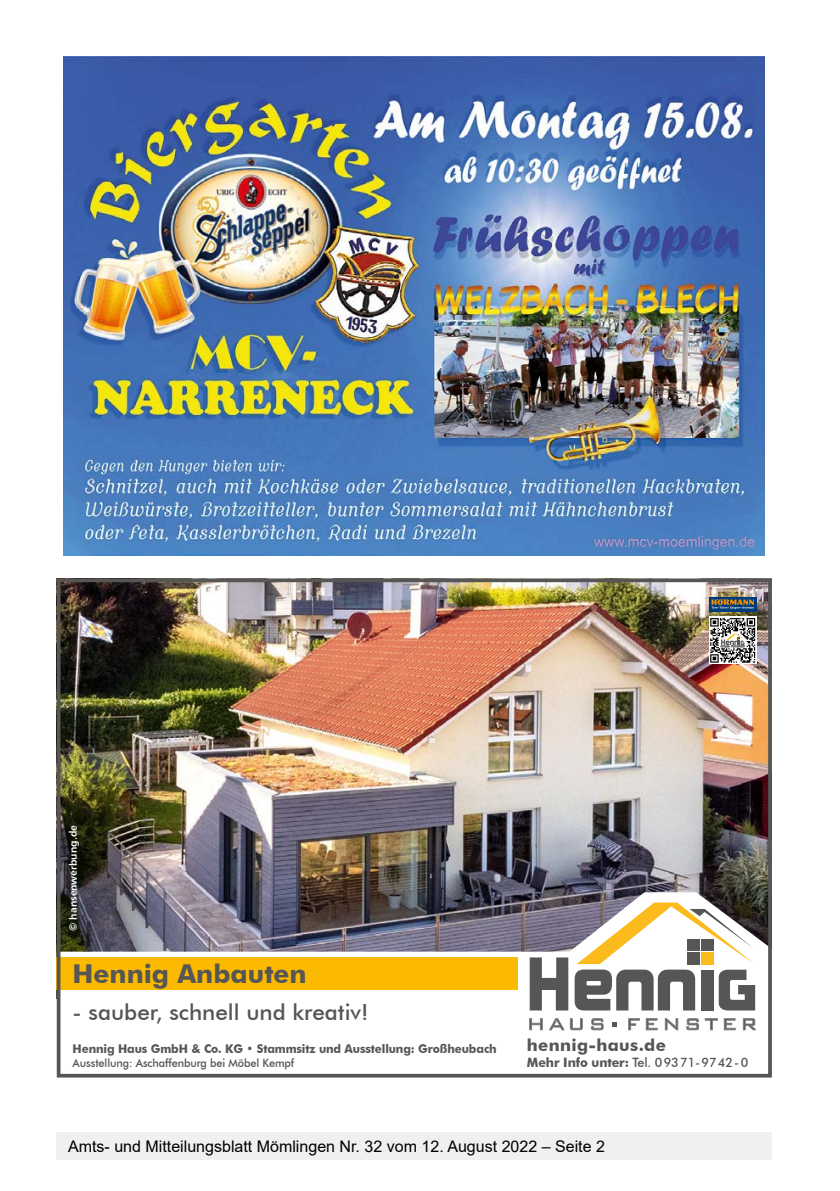
<style>
.page{position:relative;width:840px;height:1191px;background:#fff}
.page>*{position:absolute;margin:0;border:0;box-sizing:border-box;transform-origin:0 0}
.t1{font:700 26px "Futura BT";color:#565655}
.t2{font:500 22.2px "Futura BT";color:#565655}
.t3{font:700 16.6px "Futura BT";letter-spacing:.02em;color:#565655}
.t4{font:16px "Arial";color:#000}
.t5{font:500 13px "Futura BT";letter-spacing:-.01em;color:#565655}
.t6{font:700 12px "Futura BT";letter-spacing:-.01em;color:#565655;scale:.96 1}
.t7{font:500 11.4px "Futura BT";letter-spacing:-.01em;color:#565655;scale:.96 1}
.t8{font:10.2px "Humanist 777 BT Bold B";color:#fff}
.s1{font-weight:700}
</style>
<div class="page">
<img style="left:62px;top:583px;width:704px;height:309px">
<img style="left:62px;top:892px;width:704px;height:139px">
<div style="left:57px;top:957px;width:460px;height:33px;background:#fbb900"></div>
<svg style="left:529px;top:957px;width:39px;height:53px"></svg>
<svg style="left:574px;top:902px;width:180px;height:108px"></svg>
<svg style="left:529px;top:1018px;width:226px;height:12px"></svg>
<div style="left:57px;top:578px;width:714px;height:499px;border:4px solid #565655"></div>
<svg style="left:708px;top:617px;width:48px;height:47px"></svg>
<svg style="left:709px;top:618px;width:45px;height:44px"></svg>
<div style="left:708px;top:597px;width:48px;height:14px;background:#003b7c"></div>
<svg style="left:711px;top:599px;width:42px;height:10px"></svg>
<img style="left:64px;top:57px;width:700px;height:499px">
<div style="left:57px;top:1132px;width:714px;height:27px;background:#f0f0f0"></div>
<p class="t8" style="left:67px;top:931px;width:107px;rotate:-90deg">© hansenwerbung.de</p>
<h1 class="t1" style="left:73px;top:958px;width:235px">Hennig Anbauten</h1>
<h2 class="t2" style="left:73px;top:998px;width:297px">- sauber, schnell und kreativ!</h2>
<p class="t6" style="left:73px;top:1041px;width:443px">Hennig Haus GmbH &amp; Co. KG • Stammsitz und Ausstellung: Großheubach</p>
<p class="t7" style="left:73px;top:1055px;width:232px">Ausstellung: Aschaffenburg bei Möbel Kempf</p>
<p class="t3" style="left:526px;top:1035px;width:140px">hennig-haus.de</p>
<p class="t5" style="left:526px;top:1054px;width:223px"><span class="s1">Mehr Info unter:</span> Tel. 09371-9742-0</p>
<p class="t4" style="left:68px;top:1135px;width:538px">Amts- und Mitteilungsblatt Mömlingen Nr. 32 vom 12. August 2022 – Seite 2</p>
</div>
